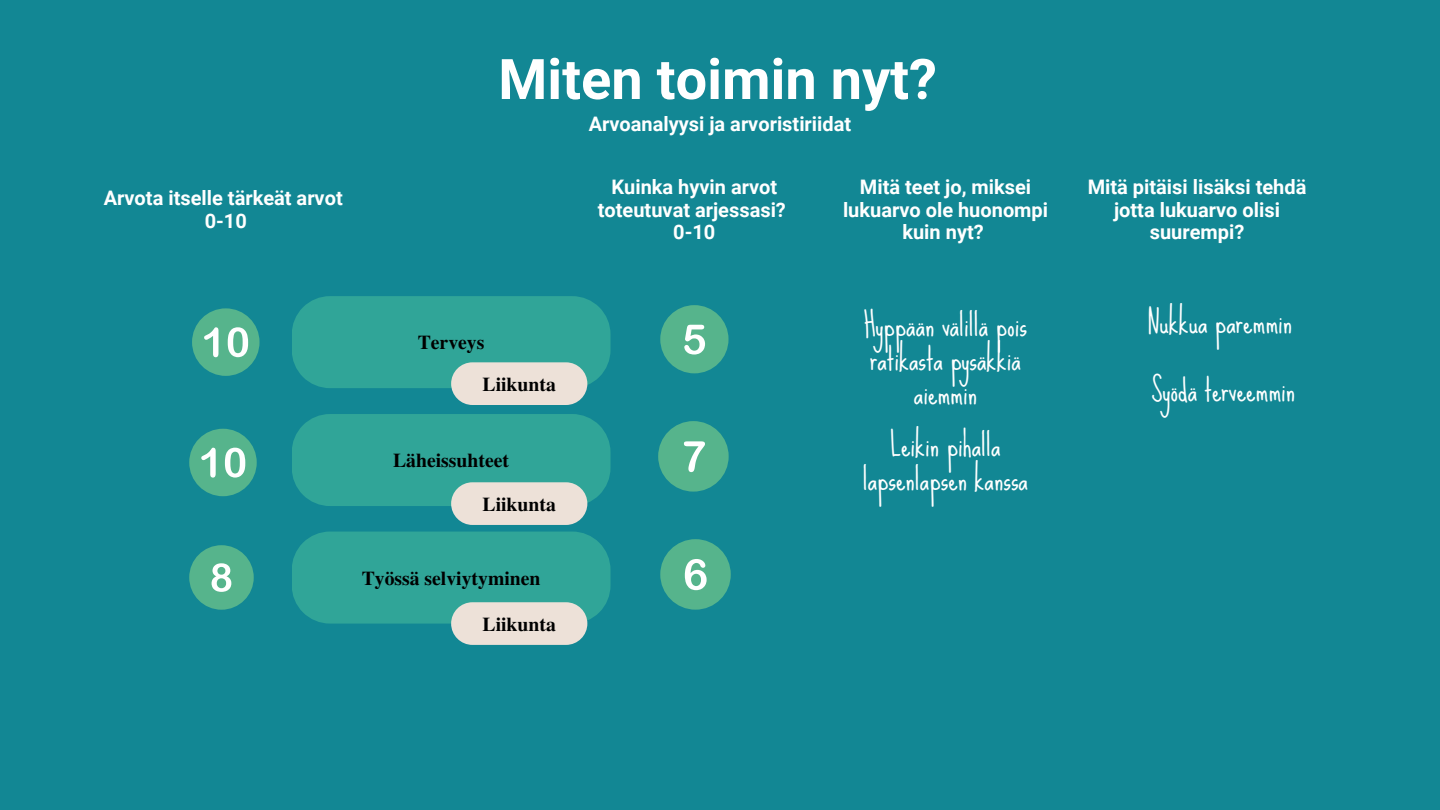
<style>
.page{position:relative;width:1440px;height:810px;background:#128794}
.page>*{position:absolute;margin:0;border:0;box-sizing:border-box;transform-origin:0 0}
.t1{font:700 56px "Roboto";color:#fff}
.t2{font:30px/33.8px "Sue Ellen Francisco";color:#fff;text-align:center}
.t3{font:700 20px/22.5px "Roboto";color:#fff;text-align:center}
.t4{font:700 19.7px "Te X Gyre Termes";color:#000}
</style>
<div class="page">
<div style="left:292px;top:296px;width:319px;height:92px;background:#30a598"></div>
<div style="left:292px;top:414px;width:319px;height:92px;background:#30a598"></div>
<div style="left:292px;top:532px;width:319px;height:92px;background:#30a598"></div>
<div style="left:192px;top:308px;width:68px;height:68px;background:#56b48c;border-radius:50%"></div>
<svg style="left:204px;top:327px;width:14px;height:30px"></svg>
<svg style="left:228px;top:327px;width:20px;height:30px"></svg>
<div style="left:189px;top:429px;width:68px;height:67px;background:#56b48c;border-radius:50%"></div>
<svg style="left:201px;top:448px;width:15px;height:30px"></svg>
<svg style="left:225px;top:448px;width:20px;height:30px"></svg>
<div style="left:189px;top:545px;width:65px;height:65px;background:#56b48c;border-radius:50%"></div>
<svg style="left:212px;top:563px;width:19px;height:29px"></svg>
<div style="left:660px;top:305px;width:69px;height:68px;background:#56b48c;border-radius:50%"></div>
<svg style="left:684px;top:325px;width:21px;height:30px"></svg>
<div style="left:658px;top:421px;width:71px;height:71px;background:#56b48c;border-radius:50%"></div>
<svg style="left:684px;top:441px;width:21px;height:31px"></svg>
<div style="left:660px;top:539px;width:71px;height:71px;background:#56b48c;border-radius:50%"></div>
<svg style="left:685px;top:559px;width:22px;height:31px"></svg>
<div style="left:451px;top:362px;width:136px;height:43px;background:#ede1d8;border-radius:21px"></div>
<div style="left:451px;top:602px;width:136px;height:43px;background:#ede1d8;border-radius:21px"></div>
<div style="left:451px;top:482px;width:136px;height:43px;background:#ede1d8;border-radius:21px"></div>
<p class="t3" style="left:104px;top:187px;width:240px">Arvota itselle tärkeät arvot</p>
<p class="t3" style="left:205px;top:210px;width:44px">0-10</p>
<p class="t1" style="left:498px;top:47px;width:440px">Miten toimin nyt?</p>
<p class="t3" style="left:589px;top:112px;width:264px">Arvoanalyysi ja arvoristiriidat</p>
<p class="t4" style="left:418px;top:327px;width:68px">Terveys</p>
<p class="t4" style="left:483px;top:369px;width:75px">Liikunta</p>
<p class="t4" style="left:393px;top:445px;width:117px">Läheissuhteet</p>
<p class="t4" style="left:483px;top:489px;width:75px">Liikunta</p>
<p class="t3" style="left:598px;top:176px;width:190px">Kuinka hyvin arvot toteutuvat arjessasi?</p>
<p class="t3" style="left:673px;top:221px;width:44px">0-10</p>
<p class="t3" style="left:843px;top:176px;width:207px">Mitä teet jo, miksei lukuarvo ole huonompi kuin nyt?</p>
<p class="t3" style="left:1088px;top:176px;width:220px">Mitä pitäisi lisäksi tehdä jotta lukuarvo olisi suurempi?</p>
<p class="t2" style="left:864px;top:309px;width:165px">Hyppään välillä pois ratikasta pysäkkiä aiemmin</p>
<p class="t2" style="left:863px;top:429px;width:167px">Leikin pihalla lapsenlapsen kanssa</p>
<p class="t2" style="left:1147px;top:306px;width:147px">Nukkua paremmin</p>
<p class="t2" style="left:1151px;top:374px;width:145px">Syödä terveemmin</p>
<p class="t4" style="left:362px;top:563px;width:180px">Työssä selviytyminen</p>
<p class="t4" style="left:483px;top:609px;width:75px">Liikunta</p>
</div>
